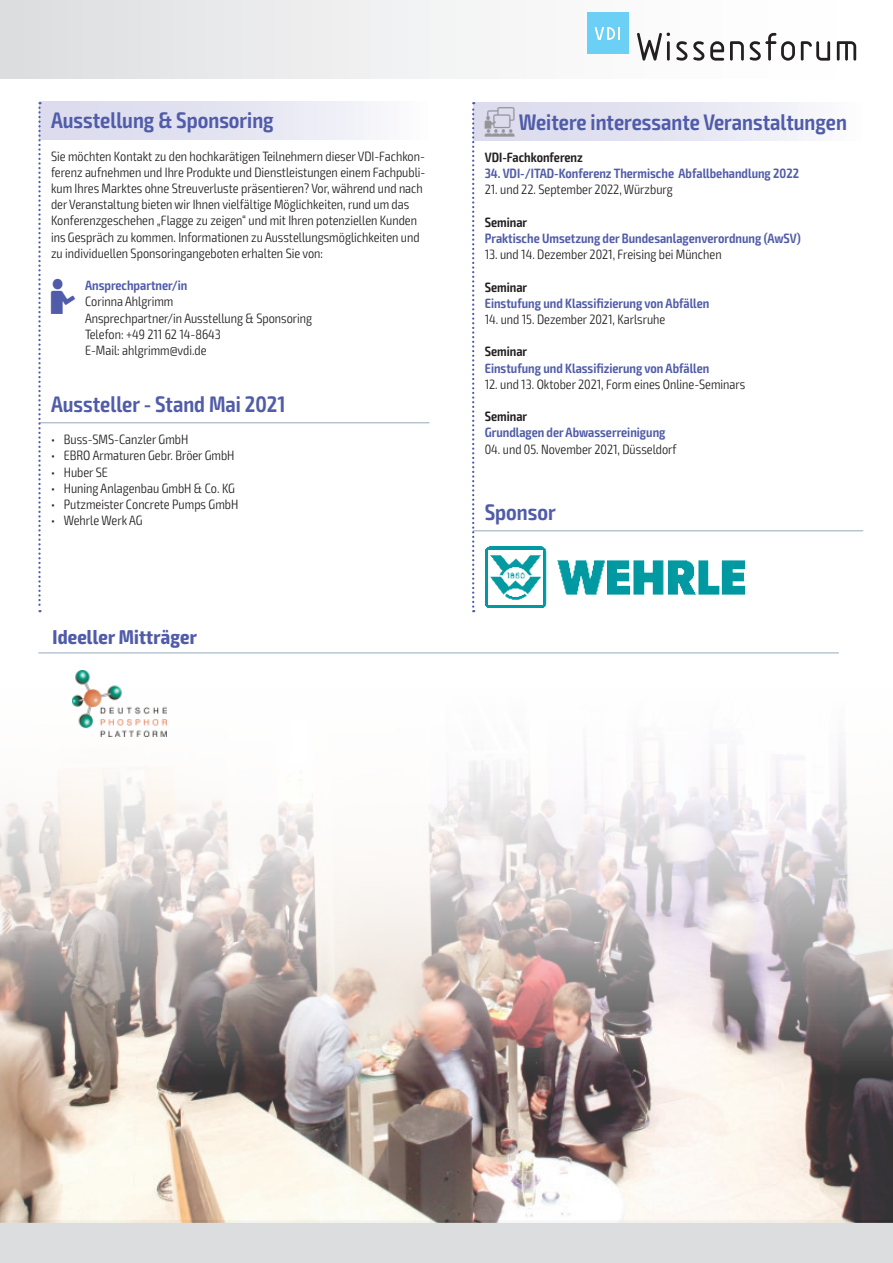
<style>
.page{position:relative;width:893px;height:1263px;background:#fff}
.page>*{position:absolute;margin:0;border:0;box-sizing:border-box;transform-origin:0 0}
.t1{font:600 condensed 22.5px "Exo 2";color:#505ca9}
.t2{font:700 condensed 20.1px "Exo 2";letter-spacing:.01em;color:#505ca9}
.t3{font:300 condensed 13.5px/16.2px "Exo 2";color:#231f20}
.t4{font:600 condensed 13.5px "Exo 2";color:#505ca9}
.t5{font:600 condensed 13.5px "Exo 2";color:#231f20}
.t6{font:13.5px "VDI Iconset S4 A Regular";color:#505ca9}
.s1{font-family:"VDI Iconset S4 A Regular";font-weight:400;font-stretch:normal;font-size:15px;color:#939598}
</style>
<div class="page">
<div style="left:0;top:1220px;width:13px;height:43px;background:#dcdddf"></div>
<div style="left:13px;top:1220px;width:880px;height:43px;background:#dcdddf"></div>
<div style="left:0;top:0;width:893px;height:79px;background:linear-gradient(to right,#dfe0e2,#fff)"></div>
<svg style="left:637px;top:32px;width:33px;height:29px"></svg>
<svg style="left:676px;top:41px;width:48px;height:20px"></svg>
<svg style="left:730px;top:41px;width:14px;height:20px"></svg>
<svg style="left:750px;top:33px;width:45px;height:28px"></svg>
<svg style="left:801px;top:41px;width:29px;height:20px"></svg>
<svg style="left:837px;top:41px;width:19px;height:20px"></svg>
<div style="left:587px;top:13px;width:42px;height:41px;background:#6bcff6"></div>
<svg style="left:594px;top:27px;width:26px;height:13px"></svg>
<div style="left:473px;top:102px;width:390px;height:38px;background:linear-gradient(to right,#d6d7eb,#f8f8fb)"></div>
<div style="left:39px;top:102px;width:390px;height:37px;background:linear-gradient(to right,#d6d7eb,#f8f8fb)"></div>
<hr style="left:39px;top:422px;width:390px;height:1px;background:#95aabb">
<hr style="left:473px;top:530px;width:390px;height:1px;background:#95aabb">
<img style="left:486px;top:547px;width:259px;height:61px">
<img style="left:0;top:652px;width:893px;height:570px">
<svg style="left:38px;top:102px;width:3px;height:510px"></svg>
<svg style="left:472px;top:102px;width:2px;height:510px"></svg>
<h1 class="t1" style="left:51px;top:107px;width:224px">Ausstellung &amp; Sponsoring</h1>
<p class="t3" style="left:51px;top:148px;width:376px">Sie möchten Kontakt zu den hochkarätigen Teilnehmern dieser VDI-Fachkon&shy;ferenz aufnehmen und Ihre Produkte und Dienstleistungen einem Fachpubli&shy;kum Ihres Marktes ohne Streuverluste präsentieren? Vor, während und nach der Veranstaltung bieten wir Ihnen vielfältige Möglichkeiten, rund um das Konferenzgeschehen „Flagge zu zeigen“ und mit Ihren potenziellen Kunden ins Gespräch zu kommen. Informationen zu Ausstellungsmöglichkeiten und zu individuellen Sponsoringangeboten erhalten Sie von:</p>
<p class="t6" style="left:51px;top:288px;width:26px">A</p>
<p class="t4" style="left:85px;top:277px;width:104px">Ansprechpartner/in</p>
<p class="t3" style="left:85px;top:294px;width:229px">Corinna Ahlgrimm<br>Ansprechpartner/in Ausstellung &amp; Sponsoring<br>Telefon: +49 211 62 14-8643<br>E-Mail: ahlgrimm@vdi.de</p>
<h1 class="t1" style="left:51px;top:391px;width:236px">Aussteller - Stand Mai 2021</h1>
<p class="t3" style="left:51px;top:432px;width:139px">• Buss-SMS-Canzler GmbH</p>
<p class="t3" style="left:51px;top:448px;width:185px">• EBRO Armaturen Gebr. Bröer GmbH</p>
<p class="t3" style="left:51px;top:464px;width:58px">• Huber SE</p>
<p class="t3" style="left:51px;top:480px;width:185px">• Huning Anlagenbau GmbH &amp; Co. KG</p>
<p class="t3" style="left:51px;top:496px;width:189px">• Putzmeister Concrete Pumps GmbH</p>
<p class="t3" style="left:51px;top:513px;width:93px">• Wehrle Werk AG</p>
<h2 class="t2" style="left:52px;top:625px;width:146px">Ideeller Mitträger</h2>
<h1 class="t1" style="left:485px;top:108px;width:364px"><span class="s1">W</span> Weitere interessante Veranstaltungen</h1>
<p class="t5" style="left:485px;top:149px;width:100px">VDI-Fachkonferenz</p>
<p class="t4" style="left:485px;top:165px;width:316px">34. VDI-/ITAD-Konferenz Thermische Abfallbehandlung 2022</p>
<p class="t3" style="left:485px;top:182px;width:190px">21. und 22. September 2022, Würzburg</p>
<p class="t5" style="left:485px;top:214px;width:44px">Seminar</p>
<p class="t4" style="left:485px;top:230px;width:318px">Praktische Umsetzung der Bundesanlagenverordnung (AwSV)</p>
<p class="t3" style="left:485px;top:247px;width:238px">13. und 14. Dezember 2021, Freising bei München</p>
<p class="t5" style="left:485px;top:279px;width:44px">Seminar</p>
<p class="t4" style="left:485px;top:295px;width:226px">Einstufung und Klassifizierung von Abfällen</p>
<p class="t3" style="left:485px;top:311px;width:182px">14. und 15. Dezember 2021, Karlsruhe</p>
<p class="t5" style="left:485px;top:344px;width:44px">Seminar</p>
<p class="t4" style="left:485px;top:360px;width:226px">Einstufung und Klassifizierung von Abfällen</p>
<p class="t3" style="left:485px;top:376px;width:262px">12. und 13. Oktober 2021, Form eines Online-Seminars</p>
<p class="t5" style="left:485px;top:408px;width:44px">Seminar</p>
<p class="t4" style="left:485px;top:425px;width:182px">Grundlagen der Abwasserreinigung</p>
<p class="t3" style="left:485px;top:441px;width:193px">04. und 05. November 2021, Düsseldorf</p>
<h1 class="t1" style="left:485px;top:499px;width:72px">Sponsor</h1>
</div>
